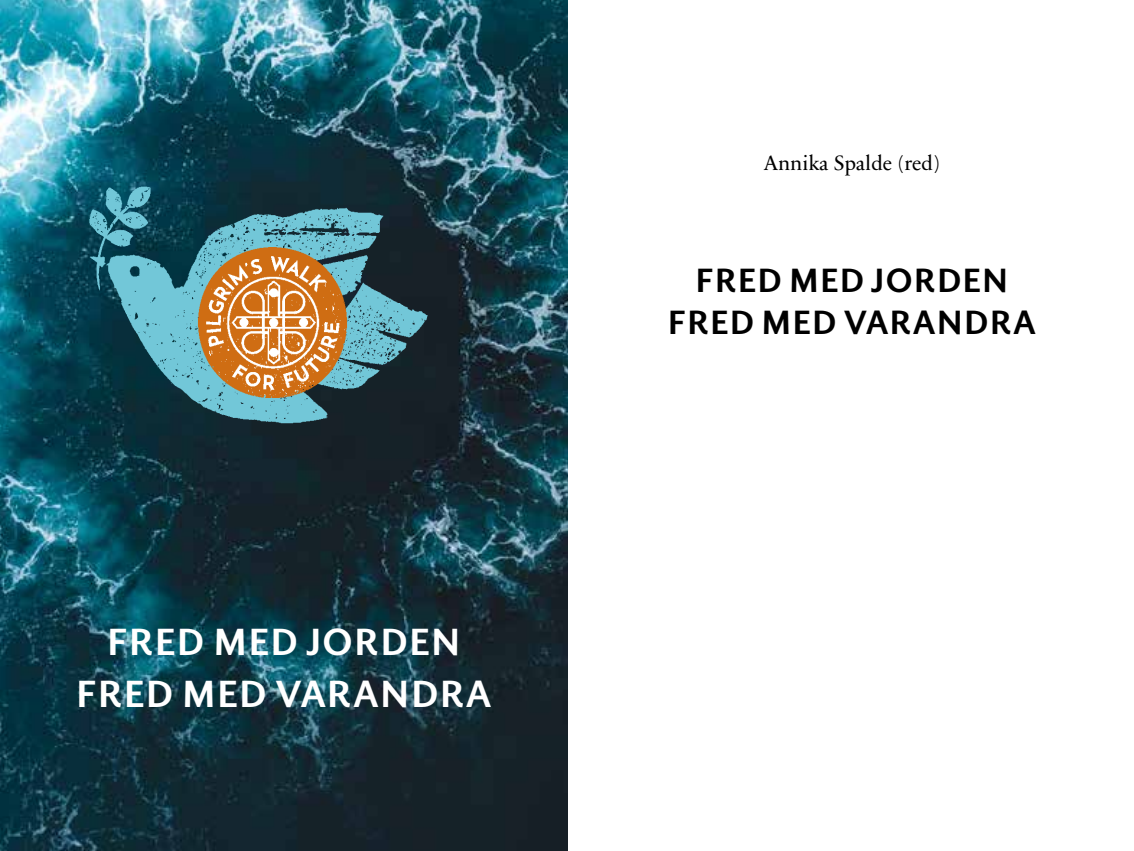
<style>
.page{position:relative;width:1134px;height:851px;background:#fff}
.page>*{position:absolute;margin:0;border:0;box-sizing:border-box;transform-origin:0 0}
.t1{font:700 36px/52px "Berling Nova Sans Pro";letter-spacing:.04em;color:#fff;text-align:center}
.t2{font:700 32px/42px "Berling Nova Sans Pro";letter-spacing:.04em;color:#000;text-align:center}
.t3{font:21px "Sabon Next LT Pro";color:#000}
</style>
<div class="page">
<img style="left:0;top:0;width:567px;height:850px">
<img style="left:74px;top:163px;width:367px;height:266px">
<img style="left:197px;top:247px;width:151px;height:150px">
<p class="t1" style="left:76px;top:613px;width:417px">FRED MED JORDEN<br>FRED MED VARANDRA</p>
<p class="t3" style="left:764px;top:146px;width:178px">Annika Spalde (red)</p>
<p class="t2" style="left:668px;top:257px;width:369px">FRED MED JORDEN<br>FRED MED VARANDRA</p>
</div>
